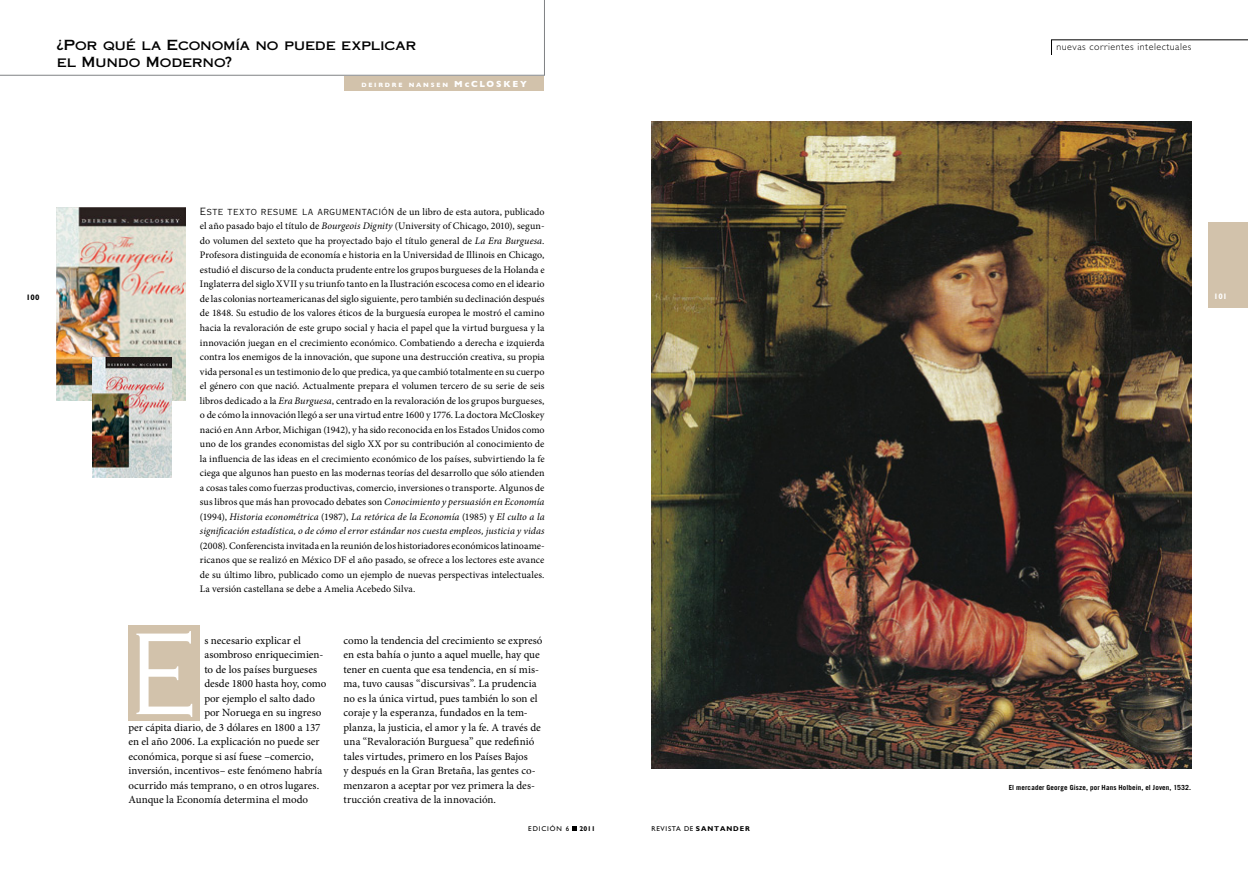
<style>
.page{position:relative;width:1248px;height:879px;background:#fff}
.page>*{position:absolute;margin:0;border:0;box-sizing:border-box;transform-origin:0 0}
.t1{font:110.6px "Copperplate Gothic Std 29 AB";color:#fff}
.t2{font:14px/16.8px "Copperplate Gothic Std 31 AB";color:#000}
.t3{font:11px/14.5px "Minion Pro";color:#000}
.t4{font:10px/14.5px "Minion Pro";letter-spacing:.005em;color:#000;text-align:justify}
.t5{font:300 10px "Gill Sans Std";letter-spacing:.05em;color:#000}
.t6{font:700 8px "Gill Sans Std";color:#000}
.t7{font:700 8px "Gill Sans Std";color:#fff}
.t8{font:700 7px "Trade Gothic LT Std";letter-spacing:.025em;color:#000}
.t9{font:7px "Copperplate Gothic Std 31 AB";color:#000}
.t10{font:7px "Gill Sans Std";letter-spacing:.1em;color:#000}
.t11{font:7px "Gill Sans Std";letter-spacing:.125em;color:#000}
.t12{font:700 7px "Gill Sans Std";color:#000}
.t13{font:700 6.3px "Gill Sans";letter-spacing:.285em;color:#fff}
.s1{font-size:9px}
.s2{font-family:"Copperplate Gothic Std 29 AB"}
.s3{font-style:italic}
.s4{font-weight:700}
</style>
<div class="page">
<div style="left:1208px;top:222px;width:39px;height:85px;background:#d2c2ab"></div>
<svg style="left:572px;top:826px;width:5px;height:5px"></svg>
<svg style="left:1051px;top:40px;width:196px;height:15px"></svg>
<div style="left:128px;top:626px;width:72px;height:95px;background:#d2c2ab"></div>
<div style="left:344px;top:71px;width:200px;height:20px;background:#d2c2ab"></div>
<svg style="left:0;top:71px;width:544px;height:4px"></svg>
<img style="left:57px;top:208px;width:129px;height:192px">
<img style="left:92px;top:357px;width:80px;height:120px">
<img style="left:651px;top:122px;width:540px;height:646px">
<h2 class="t2" style="left:57px;top:37px;width:361px">¿Por qué la Economía no puede explicar el Mundo Moderno?</h2>
<p class="t9" style="left:57px;top:38px;width:192px">ensayo contra el mito del che guevara</p>
<p class="t13" style="left:361px;top:81px;width:167px">DEIRDRE NANSEN <span class="s1">McCLOSKEY</span></p>
<p class="t5" style="left:1056px;top:41px;width:136px">nuevas corrientes intelectuales</p>
<p class="t4" style="left:200px;top:205px;width:346px"><span class="s2">Este texto resume la argumentación</span> de un libro de esta autora, publicado el año pasado bajo el título de <span class="s3">Bourgeois Dignity</span> (University of Chicago, 2010), segun&shy;do volumen del sexteto que ha proyectado bajo el título general de <span class="s3">La Era Burguesa</span>.<br>Profesora distinguida de economía e historia en la Universidad de Illinois en Chicago, estudió el discurso de la conducta prudente entre los grupos burgueses de la Holanda e Inglaterra del siglo XVII y su triunfo tanto en la Ilustración escocesa como en el ideario de las colonias norteamericanas del siglo siguiente, pero también su declinación después de 1848. Su estudio de los valores éticos de la burguesía europea le mostró el camino hacia la revaloración de este grupo social y hacia el papel que la virtud burguesa y la innovación juegan en el crecimiento económico. Combatiendo a derecha e izquierda contra los enemigos de la innovación, que supone una destrucción creativa, su propia vida personal es un testimonio de lo que predica, ya que cambió totalmente en su cuerpo el género con que nació. Actualmente prepara el volumen tercero de su serie de seis libros dedicado a la <span class="s3">Era Burguesa</span>, centrado en la revaloración de los grupos burgueses, o de cómo la innovación llegó a ser una virtud entre 1600 y 1776. La doctora McCloskey nació en Ann Arbor, Michigan (1942), y ha sido reconocida en los Estados Unidos como uno de los grandes economistas del siglo XX por su contribución al conocimiento de la influencia de las ideas en el crecimiento económico de los países, subvirtiendo la fe ciega que algunos han puesto en las modernas teorías del desarrollo que sólo atienden a cosas tales como fuerzas productivas, comercio, inversiones o transporte. Algunos de sus libros que más han provocado debates son <span class="s3">Conocimiento y persuasión en Economía </span>(1994), <span class="s3">Historia econométrica</span> (1987), <span class="s3">La retórica de la Economía</span> (1985) y <span class="s3">El culto a la significación estadística, o de cómo el error estándar nos cuesta empleos, justicia y vidas</span></p>
<p class="t4" style="left:200px;top:538px;width:346px">(2008). Conferencista invitada en la reunión de los historiadores económicos latinoame&shy;ricanos que se realizó en México DF el año pasado, se ofrece a los lectores este avance de su último libro, publicado como un ejemplo de nuevas perspectivas intelectuales.<br>La versión castellana se debe a Amelia Acebedo Silva.</p>
<p class="t6" style="left:26px;top:292px;width:15px">100</p>
<p class="t7" style="left:1213px;top:292px;width:15px">101</p>
<h1 class="t1" style="left:128px;top:608px;width:69px">E</h1>
<p class="t3" style="left:204px;top:633px;width:98px">s necesario explicar el</p>
<p class="t3" style="left:204px;top:647px;width:120px">asombroso enriquecimien-</p>
<p class="t3" style="left:204px;top:662px;width:114px">to de los países burgueses</p>
<p class="t3" style="left:204px;top:676px;width:124px">desde 1800 hasta hoy, como</p>
<p class="t3" style="left:204px;top:691px;width:112px">por ejemplo el salto dado</p>
<p class="t3" style="left:204px;top:705px;width:118px">por Noruega en su ingreso</p>
<p class="t3" style="left:128px;top:720px;width:193px">per cápita diario, de 3 dólares en 1800 a 137</p>
<p class="t3" style="left:128px;top:734px;width:192px">en el año 2006. La explicación no puede ser</p>
<p class="t3" style="left:128px;top:749px;width:186px">económica, porque si así fuese –comercio,</p>
<p class="t3" style="left:128px;top:763px;width:195px">inversión, incentivos– este fenómeno habría</p>
<p class="t3" style="left:128px;top:778px;width:192px">ocurrido más temprano, o en otros lugares.</p>
<p class="t3" style="left:128px;top:792px;width:181px">Aunque la Economía determina el modo</p>
<p class="t3" style="left:343px;top:633px;width:200px">como la tendencia del crecimiento se expresó en esta bahía o junto a aquel muelle, hay que tener en cuenta que esa tendencia, en sí mis&shy;ma, tuvo causas “discursivas”. La prudencia no es la única virtud, pues también lo son el coraje y la esperanza, fundados en la tem&shy;planza, la justicia, el amor y la fe. A través de una “Revaloración Burguesa” que redefinió tales virtudes, primero en los Países Bajos<br>y después en la Gran Bretaña, las gentes co&shy;menzaron a aceptar por vez primera la des&shy;trucción creativa de la innovación.</p>
<p class="t11" style="left:528px;top:824px;width:42px">EDICIÓN 6</p>
<p class="t12" style="left:579px;top:824px;width:17px">2011</p>
<p class="t10" style="left:651px;top:824px;width:100px">REVISTA DE <span class="s4">SANTANDER</span></p>
<p class="t8" style="left:1008px;top:783px;width:184px">El mercader George Gisze, por Hans Holbein, el Joven, 1532.</p>
</div>
